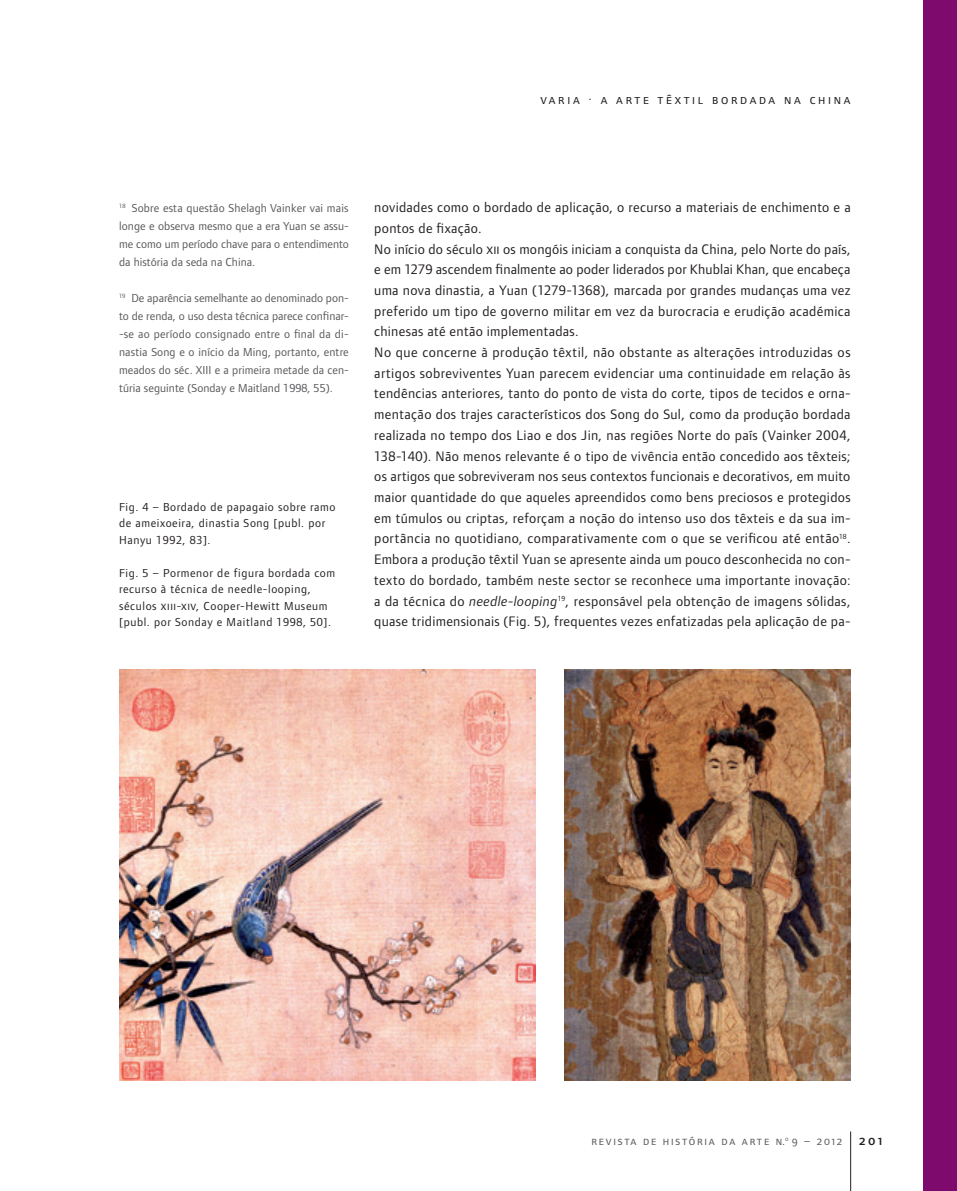
<style>
.page{position:relative;width:957px;height:1191px;background:#fff}
.page>*{position:absolute;margin:0;border:0;box-sizing:border-box;transform-origin:0 0}
.texto_corrido{font:14.25px/20.7px "Foundry Form Sans";letter-spacing:.025em;color:#231f20;text-align:justify}
.t1{font:13.5px "Foundry Form Sans Book SC";letter-spacing:.2em;color:#231f20}
.t2{font:500 13.5px "Foundry Journal SC";color:#231f20}
.notas{font:12px/18px "Foundry Form Sans";letter-spacing:.005em;color:#57585a;text-align:justify}
.legenda_left{font:12px/16.5px "Foundry Form Sans";letter-spacing:.05em;color:#231f20}
.t3{font:12px "Foundry Form Sans Book SC";letter-spacing:.15em;color:#57585a}
.s1{font-family:"Foundry Form Sans Book SC"}
.s2{font-style:italic}
</style>
<div class="page">
<hr style="left:850px;top:1131px;width:1px;height:60px;background:#231f20">
<div style="left:923px;top:0;width:34px;height:1191px;background:#7e0a6d"></div>
<img style="left:119px;top:669px;width:417px;height:411px">
<img style="left:565px;top:669px;width:285px;height:411px">
<p class="t1" style="left:540px;top:92px;width:312px">varia · a arte têxtil bordada na china</p>
<p class="notas" style="left:119px;top:199px;width:231px"><sup>18</sup> Sobre esta questão Shelagh Vainker vai mais longe e observa mesmo que a era Yuan se assu&shy;me como um período chave para o entendimento da história da seda na China.</p>
<p class="notas" style="left:119px;top:289px;width:231px"><sup>19</sup> De aparência semelhante ao denominado pon-</p>
<p class="notas" style="left:119px;top:307px;width:230px">to de renda, o uso desta técnica parece confinar-</p>
<p class="notas" style="left:124px;top:325px;width:226px">se ao período consignado entre o final da di-</p>
<p class="notas" style="left:119px;top:343px;width:231px">nastia Song e o início da Ming, portanto, entre</p>
<p class="notas" style="left:119px;top:361px;width:231px">meados do séc. XIII e a primeira metade da cen-</p>
<p class="notas" style="left:119px;top:379px;width:215px">túria seguinte (Sonday e Maitland 1998, 55).</p>
<p class="legenda_left" style="left:119px;top:498px;width:218px">Fig. 4 – Bordado de papagaio sobre ramo de ameixoeira, dinastia Song [publ. por<br>Hanyu 1992, 83].</p>
<p class="legenda_left" style="left:119px;top:564px;width:218px">Fig. 5 – Pormenor de figura bordada com recurso à técnica de needle-‑ looping, séculos <span class="s1">xiii-‑xiv</span>, Cooper-‑ Hewitt Museum [publ. por Sonday e Maitland 1998, 50].</p>
<p class="texto_corrido" style="left:374px;top:197px;width:478px">novidades como o bordado de aplicação, o recurso a materiais de enchimento e a pontos de fixação.</p>
<p class="texto_corrido" style="left:374px;top:238px;width:478px">No início do século <span class="s1">xii</span> os mongóis iniciam a conquista da China, pelo Norte do país, e em 1279 ascendem finalmente ao poder liderados por Khublai Khan, que encabeça uma nova dinastia, a Yuan (1279-‑1368), marcada por grandes mudanças uma vez preferido um tipo de governo militar em vez da burocracia e erudição académica chinesas até então implementadas.</p>
<p class="texto_corrido" style="left:374px;top:342px;width:478px">No que concerne à produção têxtil, não obstante as alterações introduzidas os artigos sobreviventes Yuan parecem evidenciar uma continuidade em relação às tendências anteriores, tanto do ponto de vista do corte, tipos de tecidos e orna&shy;mentação dos trajes característicos dos Song do Sul, como da produção bordada realizada no tempo dos Liao e dos Jin, nas regiões Norte do país (Vainker 2004, 138-‑140). Não menos relevante é o tipo de vivência então concedido aos têxteis; os artigos que sobreviveram nos seus contextos funcionais e decorativos, em muito maior quantidade do que aqueles apreendidos como bens preciosos e protegidos em túmulos ou criptas, reforçam a noção do intenso uso dos têxteis e da sua im&shy;portância no quotidiano, comparativamente com o que se verificou até então<sup>18</sup>.</p>
<p class="texto_corrido" style="left:374px;top:549px;width:478px">Embora a produção têxtil Yuan se apresente ainda um pouco desconhecida no con&shy;texto do bordado, também neste sector se reconhece uma importante inovação: a da técnica do <span class="s2">needle-‑looping</span><sup>19</sup>, responsável pela obtenção de imagens sólidas, quase tridimensionais (Fig. 5), frequentes vezes enfatizadas pela aplicação de pa-</p>
<p class="t3" style="left:591px;top:1133px;width:252px">revista de história da arte n.<sup>o</sup> 9 – 2012</p>
<p class="t2" style="left:859px;top:1132px;width:25px">201</p>
</div>
